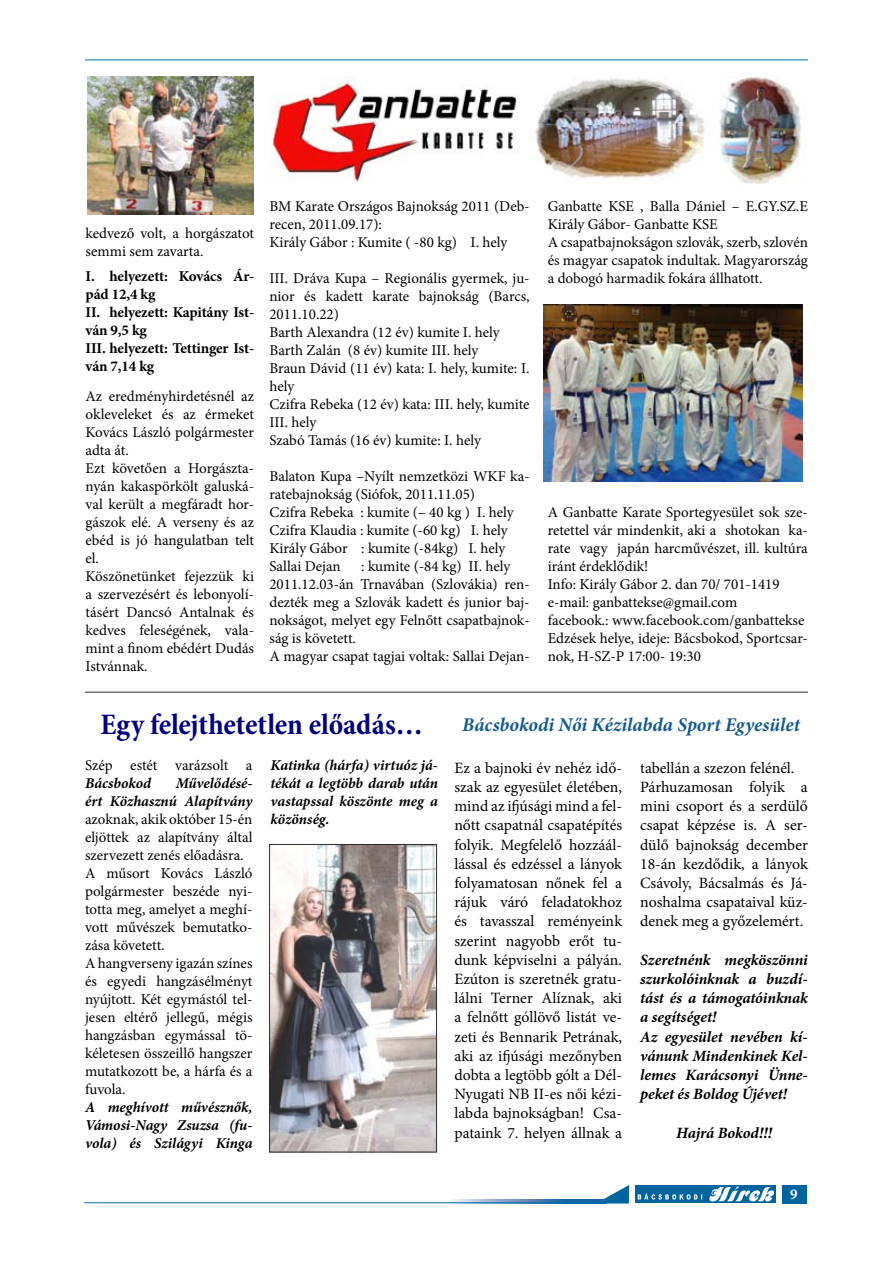
<style>
.page{position:relative;width:893px;height:1263px;background:#fff}
.page>*{position:absolute;margin:0;border:0;box-sizing:border-box;transform-origin:0 0}
.t1{font:700 condensed 30px "Minion Pro";letter-spacing:-.005em;color:#000080}
.t2{font:italic 700 19.5px "Minion Pro";color:#125a8f}
.t3{font:15.75px/19.2px "Minion Pro";color:#000;text-align:justify}
.t4{font:italic 700 15.75px/19.2px "Minion Pro";letter-spacing:-.005em;color:#000}
.t5{font:15px/18px "Minion Pro";color:#000}
.t6{font:italic 700 15px/18px "Minion Pro";letter-spacing:-.005em;color:#000;text-align:justify}
.t7{font:700 15px/18px "Minion Pro";letter-spacing:-.01em;color:#000}
.t8{font:700 15px "Minion Pro";color:#f8f8f8}
</style>
<div class="page">
<div style="left:635px;top:1185px;width:141px;height:18px;background:#00659f"></div>
<svg style="left:638px;top:1193px;width:64px;height:6px"></svg>
<svg style="left:709px;top:1186px;width:65px;height:15px"></svg>
<div style="left:782px;top:1185px;width:24px;height:18px;background:#00659f"></div>
<svg style="left:604px;top:1185px;width:25px;height:18px"></svg>
<img style="left:453px;top:1199px;width:153px;height:3px">
<hr style="left:84px;top:1202px;width:544px;height:1px;background:#006ba9">
<hr style="left:85px;top:60px;width:723px;height:1px;background:#006ba9">
<img style="left:87px;top:77px;width:167px;height:137px">
<img style="left:271px;top:77px;width:531px;height:107px">
<img style="left:543px;top:304px;width:260px;height:178px">
<img style="left:271px;top:846px;width:164px;height:304px">
<div style="left:269px;top:844px;width:168px;height:308px;border:1px solid #000"></div>
<hr style="left:85px;top:692px;width:723px;height:1px;background:#000">
<p class="t5" style="left:86px;top:224px;width:170px">kedvező volt, a horgászatot semmi sem zavarta.</p>
<p class="t7" style="left:86px;top:267px;width:170px">I. helyezett: Kovács Ár&shy;pád 12,4 kg<br>II. helyezett: Kapitány Ist&shy;ván 9,5 kg<br>III. helyezett: Tettinger Ist&shy;ván 7,14 kg</p>
<p class="t5" style="left:86px;top:388px;width:170px">Az eredményhirdetésnél az okleveleket és az érmeket<br>Kovács László polgármester adta át.<br>Ezt követően a Horgászta&shy;nyán kakaspörkölt galuská&shy;val került a megfáradt hor&shy;gászok elé. A verseny és az ebéd is jó hangulatban telt el.<br>Köszönetünket fejezzük ki a szervezésért és lebonyolí&shy;tásért Dancsó Antalnak és kedves feleségének, vala&shy;mint a finom ebédért Dudás<br>Istvánnak.</p>
<p class="t5" style="left:269px;top:197px;width:262px">BM Karate Országos Bajnokság 2011 (Deb&shy;recen, 2011.09.17):<br>Király Gábor : Kumite ( -80 kg) I. hely</p>
<p class="t5" style="left:269px;top:269px;width:262px">III. Dráva Kupa – Regionális gyermek, ju&shy;nior és kadett karate bajnokság (Barcs,<br>2011.10.22)<br>Barth Alexandra (12 év) kumite I. hely<br>Barth Zalán (8 év) kumite III. hely<br>Braun Dávid (11 év) kata: I. hely, kumite: I. hely<br>Czifra Rebeka (12 év) kata: III. hely, kumite<br>III. hely<br>Szabó Tamás (16 év) kumite: I. hely</p>
<p class="t5" style="left:269px;top:467px;width:262px">Balaton Kupa –Nyílt nemzetközi WKF ka&shy;ratebajnokság (Siófok, 2011.11.05)<br>Czifra Rebeka : kumite (– 40 kg ) I. hely Czifra Klaudia : kumite (-60 kg) I. hely Király Gábor : kumite (-84kg) I. hely Sallai Dejan</p>
<p class="t5" style="left:269px;top:557px;width:262px;text-indent:92px">: kumite (-84 kg) II. hely 2011.12.03-án Trnavában (Szlovákia) ren&shy;dezték meg a Szlovák kadett és junior baj&shy;nokságot, melyet egy Felnőtt csapatbajnok&shy;ság is követett.<br>A magyar csapat tagjai voltak: Sallai Dejan-</p>
<p class="t5" style="left:548px;top:197px;width:262px">Ganbatte KSE , Balla Dániel – E.GY.SZ.E Király Gábor- Ganbatte KSE<br>A csapatbajnokságon szlovák, szerb, szlovén és magyar csapatok indultak. Magyarország a dobogó harmadik fokára állhatott.</p>
<p class="t5" style="left:548px;top:503px;width:262px">A Ganbatte Karate Sportegyesület sok sze&shy;retettel vár mindenkit, aki a shotokan ka&shy;rate vagy japán harcművészet, ill. kultúra iránt érdeklődik!<br>Info: Király Gábor 2. dan 70/ 701-1419 e-mail: ganbattekse@gmail.com<br>facebook.: www.facebook.com/ganbattekse Edzések helye, ideje: Bácsbokod, Sportcsar&shy;nok, H-SZ-P 17:00- 19:30</p>
<h1 class="t1" style="left:100px;top:704px;width:324px">Egy felejthetetlen előadás…</h1>
<p class="t5" style="left:85px;top:757px;width:169px">Szép estét varázsolt a</p>
<p class="t6" style="left:85px;top:774px;width:68px">Bácsbokod</p>
<h2 class="t2" style="left:462px;top:711px;width:339px">Bácsbokodi Női Kézilabda Sport Egyesület</h2>
<p class="t6" style="left:270px;top:756px;width:169px">Katinka (hárfa) virtuóz já&shy;tékát a legtöbb darab után vastapssal köszönte meg a közönség.</p>
<p class="t3" style="left:454px;top:758px;width:169px">Ez a bajnoki év nehéz idő&shy;szak az egyesület életében, mind az ifjúsági mind a fel&shy;nőtt csapatnál csapatépítés folyik. Megfelelő hozzáál&shy;lással és edzéssel a lányok folyamatosan nőnek fel a rájuk váró feladatokhoz és tavasszal reményeink szerint nagyobb erőt tu&shy;dunk képviselni a pályán.<br>Ezúton is szeretnék gratu&shy;lálni Terner Alíznak, aki a felnőtt góllövő listát ve&shy;zeti és Bennarik Petrának, aki az ifjúsági mezőnyben dobta a legtöbb gólt a Dél-Nyugati NB II-es női kézi&shy;labda bajnokságban! Csa&shy;pataink 7. helyen állnak a</p>
<p class="t3" style="left:640px;top:758px;width:169px;text-align:left">tabellán a szezon felénél.<br>Párhuzamosan folyik a mini csoport és a serdülő csapat képzése is. A ser&shy;dülő bajnokság december<br>18-án kezdődik, a lányok<br>Csávoly, Bácsalmás és Já&shy;noshalma csapataival küz&shy;denek meg a győzelemért.</p>
<p class="t6" style="left:85px;top:774px;width:169px;text-align:right">Művelődésé-<br>ért Közhasznú Alapítvány</p>
<p class="t5" style="left:85px;top:811px;width:169px">azoknak, akik október 15-én eljöttek az alapítvány által szervezett zenés előadásra.<br>A műsort Kovács László polgármester beszéde nyi&shy;totta meg, amelyet a meghí&shy;vott művészek bemutatko&shy;zása követett.<br>A hangverseny igazán színes és egyedi hangzásélményt nyújtott. Két egymástól tel&shy;jesen eltérő jellegű, mégis hangzásban egymással tö&shy;kéletesen összeillő hangszer mutatkozott be, a hárfa és a fuvola.</p>
<p class="t6" style="left:85px;top:1098px;width:169px">A meghívott művésznők, Vámosi-Nagy Zsuzsa (fu&shy;vola) és Szilágyi Kinga</p>
<p class="t4" style="left:640px;top:950px;width:169px">Szeretnénk megköszönni szurkolóinknak a buzdí&shy;tást és a támogatóinknak a segítséget!<br>Az egyesület nevében kí&shy;vánunk Mindenkinek Kel&shy;lemes Karácsonyi Ünne&shy;peket és Boldog Újévet!</p>
<p class="t4" style="left:676px;top:1123px;width:97px">Hajrá Bokod!!!</p>
<p class="t8" style="left:790px;top:1184px;width:9px">9</p>
</div>
